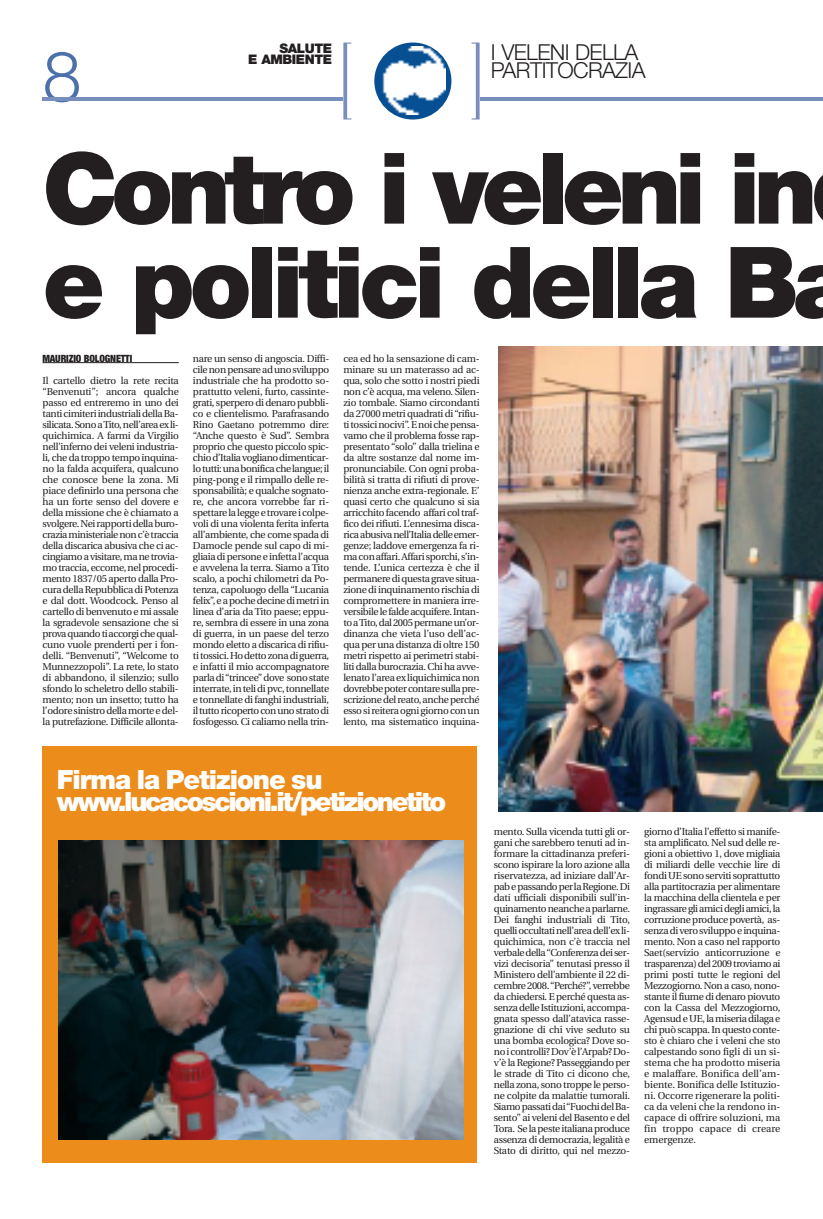
<style>
.page{position:relative;width:823px;height:1219px;background:#fff}
.page>*{position:absolute;margin:0;border:0;box-sizing:border-box;transform-origin:0 0}
.t1{font:900 98.8px/94px "Helvetica Neue";letter-spacing:-.06em;color:#231f20}
.t2{font:300 70px "Helvetica Neue";color:#4c71aa}
.t3{font:900 26.6px/22px "Helvetica Neue";letter-spacing:-.085em;color:#fff}
.t4{font:300 22px/18px "Helvetica Neue";letter-spacing:-.03em;color:#231f20}
.t5{font:900 13.2px/10.8px "Helvetica Neue";letter-spacing:-.035em;color:#231f20;text-align:right}
.t6{font:10px/11px "Utopia";letter-spacing:-.03em;color:#231f20;text-align:justify}
.t7{font:900 condensed 10px "Helvetica Neue";letter-spacing:-.015em;color:#231f20}
</style>
<div class="page">
<hr style="left:43px;top:98px;width:300px;height:3px;background:#788fbe">
<hr style="left:479px;top:98px;width:301px;height:3px;background:#788fbe">
<svg style="left:343px;top:43px;width:8px;height:77px"></svg>
<svg style="left:471px;top:43px;width:8px;height:77px"></svg>
<svg style="left:374px;top:43px;width:77px;height:77px"></svg>
<img style="left:381px;top:47px;width:64px;height:67px">
<hr style="left:762px;top:98px;width:60px;height:3px;background:#788fbe">
<hr style="left:43px;top:362px;width:136px;height:1px;background:#231f20">
<div style="left:43px;top:746px;width:433px;height:416px;background:#eb8c1b"></div>
<img style="left:58px;top:840px;width:405px;height:300px">
<img style="left:498px;top:346px;width:324px;height:466px">
<h3 class="t5" style="left:248px;top:44px;width:85px">SALUTE<br>E AMBIENTE</h3>
<h2 class="t2" style="left:43px;top:51px;width:40px">8</h2>
<h3 class="t4" style="left:490px;top:45px;width:156px">I VELENI DELLA<br>PARTITOCRAZIA</h3>
<h1 class="t1" style="left:43px;top:150px;width:776px">Contro i veleni in e politici della B</h1>
<p class="t7" style="left:43px;top:354px;width:91px">MAURIZIO BOLOGNETTI</p>
<p class="t6" style="left:43px;top:375px;width:138px">Il cartello dietro la rete recita “Benvenuti”; ancora qualche passo ed entreremo in uno dei tanti cimiteri industriali della Ba&shy;silicata. Sono a Tito, nell’area ex li&shy;quichimica. A farmi da Virgilio nell’inferno dei veleni industria&shy;li, che da troppo tempo inquina&shy;no la falda acquifera, qualcuno che conosce bene la zona. Mi piace definirlo una persona che ha un forte senso del dovere e della missione che è chiamato a svolgere. Nei rapporti della buro&shy;crazia ministeriale non c’è traccia della discarica abusiva che ci ac&shy;cingiamo a visitare, ma ne trovia&shy;mo traccia, eccome, nel procedi&shy;mento 1837/05 aperto dalla Pro&shy;cura della Repubblica di Potenza e dal dott. Woodcock. Penso al cartello di benvenuto e mi assale la sgradevole sensazione che si prova quando ti accorgi che qual&shy;cuno vuole prenderti per i fon&shy;delli. “Benvenuti”, “Welcome to Munnezzopoli”. La rete, lo stato di abbandono, il silenzio; sullo sfondo lo scheletro dello stabili&shy;mento; non un insetto; tutto ha l’odore sinistro della morte e del&shy;la putrefazione. Difficile allonta-</p>
<p class="t6" style="left:193px;top:353px;width:138px">nare un senso di angoscia. Diffi&shy;cile non pensare ad uno sviluppo industriale che ha prodotto so&shy;prattutto veleni, furto, cassinte&shy;grati, sperpero di denaro pubbli&shy;co e clientelismo. Parafrasando Rino Gaetano potremmo dire: “Anche questo è Sud”. Sembra proprio che questo piccolo spic&shy;chio d’Italia vogliano dimenticar&shy;lo tutti: una bonifica che langue; il ping-pong e il rimpallo delle re&shy;sponsabilità; e qualche sognato&shy;re, che ancora vorrebbe far ri&shy;spettare la legge e trovare i colpe&shy;voli di una violenta ferita inferta all’ambiente, che come spada di Damocle pende sul capo di mi&shy;gliaia di persone e infetta l’acqua e avvelena la terra. Siamo a Tito scalo, a pochi chilometri da Po&shy;tenza, capoluogo della “Lucania felix”, e a poche decine di metri in linea d’aria da Tito paese; eppu&shy;re, sembra di essere in una zona di guerra, in un paese del terzo mondo eletto a discarica di rifiu&shy;ti tossici. Ho detto zona di guerra, e infatti il mio accompagnatore parla di “trincee” dove sono state interrate, in teli di pvc, tonnellate e tonnellate di fanghi industriali, il tutto ricoperto con uno strato di fosfogesso. Ci caliamo nella trin-</p>
<p class="t6" style="left:343px;top:353px;width:138px">cea ed ho la sensazione di cam&shy;minare su un materasso ad ac&shy;qua, solo che sotto i nostri piedi non c’è acqua, ma veleno. Silen&shy;zio tombale. Siamo circondanti da 27000 metri quadrati di “rifiu&shy;ti tossici nocivi”. E noi che pensa&shy;vamo che il problema fosse rap&shy;presentato “solo” dalla trielina e da altre sostanze dal nome im&shy;pronunciabile. Con ogni proba&shy;bilità si tratta di rifiuti di prove&shy;nienza anche extra-regionale. E’ quasi certo che qualcuno si sia arricchito facendo affari col traf&shy;fico dei rifiuti. L’ennesima disca&shy;rica abusiva nell’Italia delle emer&shy;genze; laddove emergenza fa ri&shy;ma con affari. Affari sporchi, s’in&shy;tende. L’unica certezza è che il permanere di questa grave situa&shy;zione di inquinamento rischia di compromettere in maniera irre&shy;versibile le falde acquifere. Intan&shy;to a Tito, dal 2005 permane un’or&shy;dinanza che vieta l’uso dell’ac&shy;qua per una distanza di oltre 150 metri rispetto ai perimetri stabi&shy;liti dalla burocrazia. Chi ha avve&shy;lenato l’area ex liquichimica non dovrebbe poter contare sulla pre&shy;scrizione del reato, anche perché esso si reitera ogni giorno con un lento, ma sistematico inquina-</p>
<h3 class="t3" style="left:57px;top:771px;width:390px">Firma la Petizione su www.lucacoscioni.it/petizionetito</h3>
<p class="t6" style="left:493px;top:826px;width:138px">mento. Sulla vicenda tutti gli or&shy;gani che sarebbero tenuti ad in&shy;formare la cittadinanza preferi&shy;scono ispirare la loro azione alla riservatezza, ad iniziare dall’Ar&shy;pab e passando per la Regione. Di dati ufficiali disponibili sull’in&shy;quinamento neanche a parlarne.<br>Dei fanghi industriali di Tito, quelli occultati nell’area dell’ex li&shy;quichimica, non c’è traccia nel verbale della “Conferenza dei ser&shy;vizi decisoria” tenutasi presso il Ministero dell’ambiente il 22 di&shy;cembre 2008. “Perché?”, verrebbe da chiedersi. E perché questa as&shy;senza delle Istituzioni, accompa&shy;gnata spesso dall’atavica rasse&shy;gnazione di chi vive seduto su una bomba ecologica? Dove so&shy;no i controlli? Dov’è l’Arpab? Do&shy;v’è la Regione? Passeggiando per le strade di Tito ci dicono che, nella zona, sono troppe le perso&shy;ne colpite da malattie tumorali.<br>Siamo passati dai “Fuochi del Ba&shy;sento” ai veleni del Basento e del Tora. Se la peste italiana produce assenza di democrazia, legalità e Stato di diritto, qui nel mezzo-</p>
<p class="t6" style="left:643px;top:826px;width:138px">giorno d’Italia l’effetto si manife&shy;sta amplificato. Nel sud delle re&shy;gioni a obiettivo 1, dove migliaia di miliardi delle vecchie lire di fondi UE sono serviti soprattutto alla partitocrazia per alimentare la macchina della clientela e per ingrassare gli amici degli amici, la corruzione produce povertà, as&shy;senza di vero sviluppo e inquina&shy;mento. Non a caso nel rapporto Saet(servizio anticorruzione e trasparenza) del 2009 troviamo ai primi posti tutte le regioni del Mezzogiorno. Non a caso, nono&shy;stante il fiume di denaro piovuto con la Cassa del Mezzogiorno, Agensud e UE, la miseria dilaga e chi può scappa. In questo conte&shy;sto è chiaro che i veleni che sto calpestando sono figli di un si&shy;stema che ha prodotto miseria e malaffare. Bonifica dell’am&shy;biente. Bonifica delle Istituzio&shy;ni. Occorre rigenerare la politi&shy;ca da veleni che la rendono in&shy;capace di offrire soluzioni, ma fin troppo capace di creare emergenze.</p>
</div>
